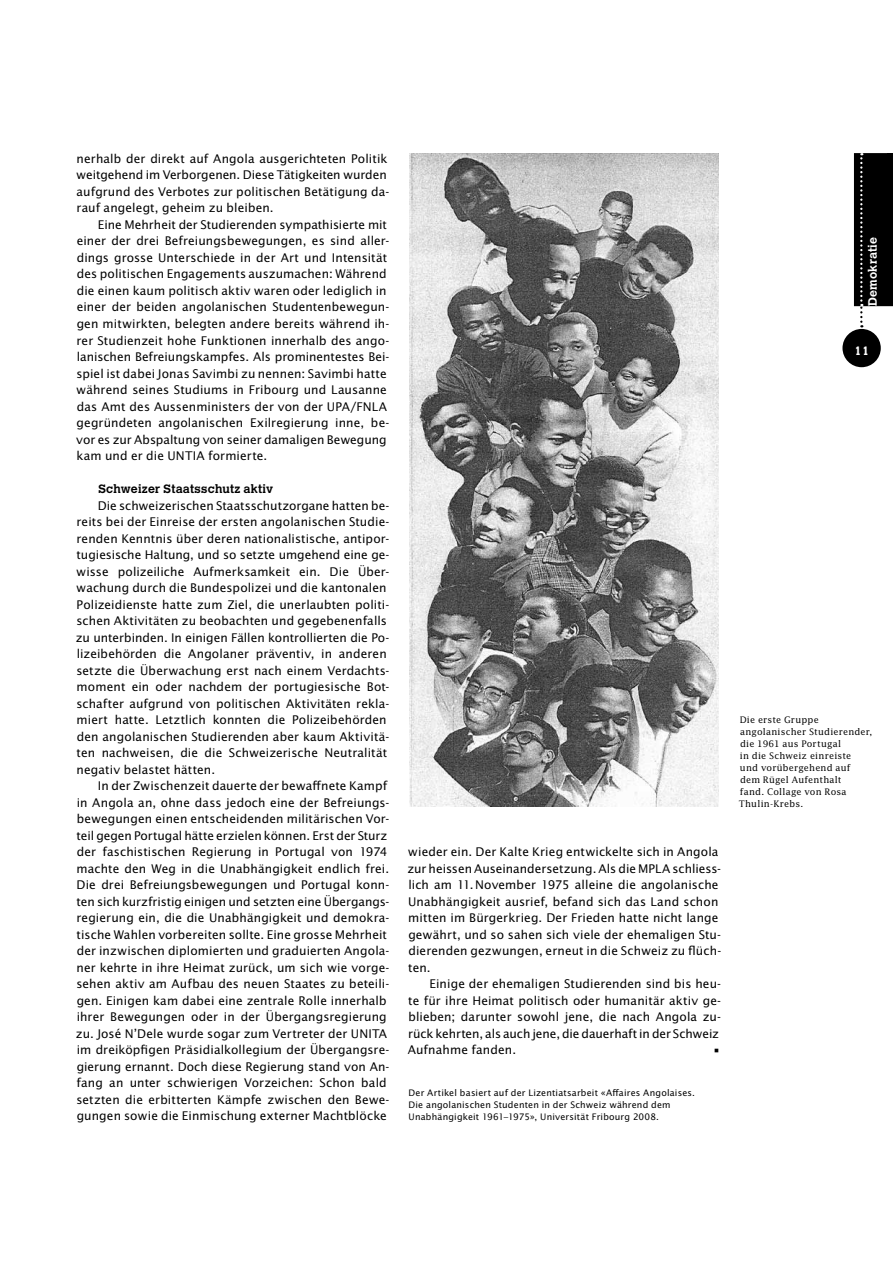
<style>
.page{position:relative;width:893px;height:1263px;background:#fff}
.page>*{position:absolute;margin:0;border:0;box-sizing:border-box;transform-origin:0 0}
.t1{font:12px/16.5px "Lucida Sans";letter-spacing:.005em;color:#000}
.t2{font:700 12px "Calvert";letter-spacing:.02em;color:#000}
.t3{font:700 12px "Calvert";letter-spacing:.015em;color:#fff}
.t4{font:9px/12px "Lucida Sans";letter-spacing:.015em;color:#000}
.t5{font:9px/12px "Lucida";letter-spacing:.02em;color:#000}
</style>
<div class="page">
<div style="left:842px;top:329px;width:39px;height:38px;background:#000;border-radius:50%"></div>
<div style="left:854px;top:153px;width:39px;height:153px;background:#000"></div>
<svg style="left:860px;top:153px;width:2px;height:174px"></svg>
<img style="left:410px;top:153px;width:309px;height:654px">
<p class="t1" style="left:76px;top:150px;width:315px">nerhalb der direkt auf Angola ausgerichteten Politik weitgehend im Verborgenen. Diese Tätigkeiten wurden aufgrund des Verbotes zur politischen Betätigung da&shy;rauf angelegt, geheim zu bleiben.</p>
<p class="t1" style="left:76px;top:216px;width:315px;text-indent:22px">Eine Mehrheit der Studierenden sympathisierte mit einer der drei Befreiungsbewegungen, es sind aller&shy;dings grosse Unterschiede in der Art und Intensität des politischen Engagements auszumachen: Während die einen kaum politisch aktiv waren oder lediglich in einer der beiden angolanischen Studentenbewegun&shy;gen mitwirkten, belegten andere bereits während ih&shy;rer Studienzeit hohe Funktionen innerhalb des ango&shy;lanischen Befreiungskampfes. Als prominentestes Bei&shy;spiel ist dabei Jonas Savimbi zu nennen: Savimbi hatte während seines Studiums in Fribourg und Lausanne das Amt des Aussenministers der von der UPA/FNLA gegründeten angolanischen Exilregierung inne, be&shy;vor es zur Abspaltung von seiner damaligen Bewegung kam und er die UNTIA formierte.</p>
<p class="t2" style="left:98px;top:481px;width:176px">Schweizer Staatsschutz aktiv</p>
<p class="t1" style="left:76px;top:497px;width:315px;text-indent:22px">Die schweizerischen Staatsschutzorgane hatten be&shy;reits bei der Einreise der ersten angolanischen Studie&shy;renden Kenntnis über deren nationalistische, antipor&shy;tugiesische Haltung, und so setzte umgehend eine ge&shy;wisse polizeiliche Aufmerksamkeit ein. Die Über&shy;wachung durch die Bundespolizei und die kantonalen Polizeidienste hatte zum Ziel, die unerlaubten politi&shy;schen Aktivitäten zu beobachten und gegebenenfalls zu unterbinden. In einigen Fällen kontrollierten die Po&shy;lizeibehörden die Angolaner präventiv, in anderen setzte die Überwachung erst nach einem Verdachts&shy;moment ein oder nachdem der portugiesische Bot&shy;schafter aufgrund von politischen Aktivitäten rekla&shy;miert hatte. Letztlich konnten die Polizeibehörden den angolanischen Studierenden aber kaum Aktivitä&shy;ten nachweisen, die die Schweizerische Neutralität negativ belastet hätten.</p>
<p class="t1" style="left:76px;top:777px;width:315px;text-indent:22px">In der Zwischenzeit dauerte der bewaffnete Kampf in Angola an, ohne dass jedoch eine der Befreiungs&shy;bewegungen einen entscheidenden militärischen Vor&shy;teil gegen Portugal hätte erzielen können. Erst der Sturz der faschistischen Regierung in Portugal von 1974 machte den Weg in die Unabhängigkeit endlich frei.<br>Die drei Befreiungsbewegungen und Portugal konn&shy;ten sich kurzfristig einigen und setzten eine Übergangs&shy;regierung ein, die die Unabhängigkeit und demokra&shy;tische Wahlen vorbereiten sollte. Eine grosse Mehrheit der inzwischen diplomierten und graduierten Angola&shy;ner kehrte in ihre Heimat zurück, um sich wie vorge&shy;sehen aktiv am Aufbau des neuen Staates zu beteili&shy;gen. Einigen kam dabei eine zentrale Rolle innerhalb ihrer Bewegungen oder in der Übergangsregierung zu. José N’Dele wurde sogar zum Vertreter der UNITA im dreiköpfigen Präsidialkollegium der Übergangsre&shy;gierung ernannt. Doch diese Regierung stand von An&shy;fang an unter schwierigen Vorzeichen: Schon bald setzten die erbitterten Kämpfe zwischen den Bewe&shy;gungen sowie die Einmischung externer Machtblöcke</p>
<p class="t3" style="left:865px;top:306px;width:71px;rotate:-90deg">Demokratie</p>
<p class="t3" style="left:854px;top:343px;width:17px">11</p>
<p class="t1" style="left:408px;top:843px;width:315px">wieder ein. Der Kalte Krieg entwickelte sich in Angola zur heissen Auseinandersetzung. Als die MPLA schliess&shy;lich am 11.November 1975 alleine die angolanische Unabhängigkeit ausrief, befand sich das Land schon mitten im Bürgerkrieg. Der Frieden hatte nicht lange gewährt, und so sahen sich viele der ehemaligen Stu&shy;dierenden gezwungen, erneut in die Schweiz zu flüch&shy;ten.</p>
<p class="t1" style="left:408px;top:975px;width:315px;text-indent:22px">Einige der ehemaligen Studierenden sind bis heu&shy;te für ihre Heimat politisch oder humanitär aktiv ge&shy;blieben; darunter sowohl jene, die nach Angola zu&shy;rück kehrten, als auch jene, die dauerhaft in der Schweiz Aufnahme fanden.</p>
<p class="t1" style="left:713px;top:1041px;width:9px">•</p>
<p class="t4" style="left:409px;top:1086px;width:288px">Der Artikel basiert auf der Lizentiatsarbeit «Affaires Angolaises.<br>Die angolanischen Studenten in der Schweiz während dem<br>Unabhängigkeit 1961–1975», Universität Fribourg 2008.</p>
<p class="t5" style="left:739px;top:713px;width:135px">Die erste Gruppe angolanischer Studierender, die 1961 aus Portugal<br>in die Schweiz einreiste<br>und vorübergehend auf<br>dem Rügel Aufenthalt<br>fand. Collage von Rosa<br>Thulin-Krebs.</p>
</div>
